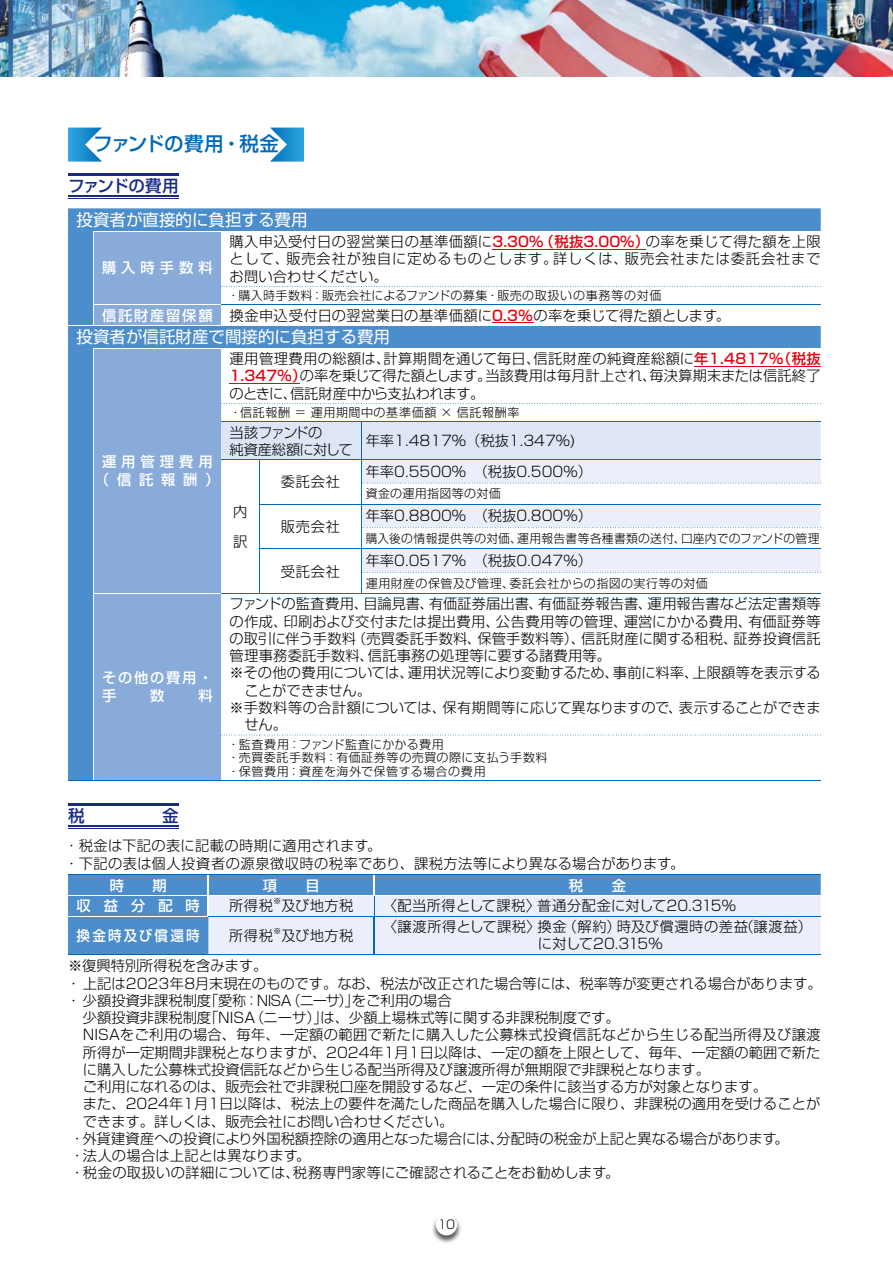
<style>
.page{position:relative;width:893px;height:1263px;background:#fff}
.page>*{position:absolute;margin:0;border:0;box-sizing:border-box;transform-origin:0 0}
.t1{font:500 19.5px "Shin Go Pro";letter-spacing:-.01em;color:#0068b7}
.t2{font:16.5px "Shin Go Pro";color:#fff}
.t3{font:500 16.5px "Shin Go Pro";letter-spacing:-.04em;color:#172a88}
.t4{font:300 14.25px/17.2px "Shin Go Pro";color:#000;text-align:justify}
.t5{font:300 14.25px/17.2px "Shin Go Pro";letter-spacing:.025em;color:#000}
.t6{font:500 14.25px/18px "Shin Go Pro";letter-spacing:.35em;color:#fff;text-align:center}
.t7{font:300 14.25px "Shin Go Pro";letter-spacing:.02em;color:#000}
.t8{font:300 14.25px/17.2px "Shin Go Pro";letter-spacing:.03em;color:#000;text-align:center}
.t9{font:300 14.25px/17.2px "Shin Go Pro";letter-spacing:-.035em;color:#000}
.t10{font:300 14.25px "Shin Go Pro";letter-spacing:-.02em;color:#000}
.t11{font:500 14.25px "Shin Go Pro";letter-spacing:.17em;color:#fff;scale:.95 1}
.t12{font:300 12px/13.5px "Shin Go Pro";letter-spacing:.04em;color:#000}
.t13{font:300 12px "Shin Go Pro";letter-spacing:.02em;color:#000}
.t14{font:300 8.25px "Shin Go Pro";color:#000}
.s1{font-weight:500;color:#e60012}
.s2{font-weight:500;color:#fff}
</style>
<div class="page">
<img style="left:432px;top:1218px;width:29px;height:25px">
<div style="left:436px;top:1214px;width:21px;height:21px;background:#fff;border-radius:50%"></div>
<img style="left:0;top:0;width:893px;height:76px">
<svg style="left:68px;top:128px;width:34px;height:34px"></svg>
<svg style="left:270px;top:128px;width:34px;height:34px"></svg>
<hr style="left:68px;top:195px;width:111px;height:2px;background:#172a88">
<hr style="left:68px;top:198px;width:111px;height:1px;background:#172a88">
<hr style="left:68px;top:173px;width:111px;height:1px;background:#172a88">
<hr style="left:68px;top:176px;width:111px;height:1px;background:#172a88">
<div style="left:68px;top:208px;width:753px;height:572px;background:#4c8dcb"></div>
<div style="left:94px;top:232px;width:127px;height:548px;background:#88abda"></div>
<svg style="left:221px;top:232px;width:600px;height:548px"></svg>
<hr style="left:93px;top:593px;width:128px;height:1px;background:#fff">
<hr style="left:93px;top:349px;width:1px;height:54px;background:#fff">
<svg style="left:93px;top:403px;width:1px;height:19px"></svg>
<hr style="left:93px;top:422px;width:1px;height:38px;background:#fff">
<svg style="left:93px;top:460px;width:1px;height:133px"></svg>
<hr style="left:93px;top:594px;width:1px;height:141px;background:#fff">
<hr style="left:93px;top:735px;width:1px;height:45px;background:#fff">
<hr style="left:93px;top:348px;width:128px;height:1px;background:#fff">
<hr style="left:221px;top:348px;width:38px;height:1px;background:#fff">
<hr style="left:259px;top:348px;width:102px;height:1px;background:#fff">
<hr style="left:361px;top:348px;width:460px;height:1px;background:#fff">
<hr style="left:93px;top:231px;width:128px;height:1px;background:#fff">
<hr style="left:221px;top:231px;width:38px;height:1px;background:#fff">
<hr style="left:259px;top:231px;width:102px;height:1px;background:#fff">
<hr style="left:361px;top:231px;width:460px;height:1px;background:#fff">
<hr style="left:93px;top:232px;width:1px;height:54px;background:#fff">
<hr style="left:93px;top:304px;width:128px;height:1px;background:#fff">
<hr style="left:94px;top:325px;width:127px;height:1px;background:#fff">
<hr style="left:221px;top:325px;width:38px;height:1px;background:#fff">
<hr style="left:259px;top:325px;width:102px;height:1px;background:#fff">
<hr style="left:361px;top:325px;width:460px;height:1px;background:#fff">
<svg style="left:68px;top:286px;width:26px;height:40px"></svg>
<svg style="left:221px;top:286px;width:600px;height:1px"></svg>
<hr style="left:221px;top:304px;width:38px;height:1px;background:#0068b7">
<hr style="left:259px;top:304px;width:102px;height:1px;background:#0068b7">
<hr style="left:361px;top:304px;width:460px;height:1px;background:#0068b7">
<svg style="left:221px;top:403px;width:600px;height:1px"></svg>
<hr style="left:221px;top:421px;width:38px;height:1px;background:#0068b7">
<hr style="left:259px;top:421px;width:102px;height:1px;background:#0068b7">
<hr style="left:361px;top:421px;width:460px;height:1px;background:#0068b7">
<svg style="left:221px;top:422px;width:600px;height:171px"></svg>
<hr style="left:221px;top:593px;width:38px;height:1px;background:#0068b7">
<hr style="left:259px;top:593px;width:102px;height:1px;background:#0068b7">
<hr style="left:361px;top:593px;width:460px;height:1px;background:#0068b7">
<svg style="left:68px;top:780px;width:26px;height:1px"></svg>
<hr style="left:94px;top:780px;width:127px;height:1px;background:#0068b7">
<svg style="left:221px;top:735px;width:600px;height:1px"></svg>
<hr style="left:221px;top:780px;width:38px;height:1px;background:#0068b7">
<hr style="left:259px;top:780px;width:102px;height:1px;background:#0068b7">
<hr style="left:361px;top:780px;width:460px;height:1px;background:#0068b7">
<hr style="left:492px;top:249px;width:153px;height:1px;background:#e60012">
<hr style="left:492px;top:322px;width:41px;height:1px;background:#e60012">
<hr style="left:694px;top:366px;width:127px;height:1px;background:#e60012">
<hr style="left:230px;top:383px;width:70px;height:1px;background:#e60012">
<hr style="left:68px;top:825px;width:111px;height:2px;background:#172a88">
<hr style="left:68px;top:828px;width:111px;height:1px;background:#172a88">
<hr style="left:68px;top:803px;width:111px;height:1px;background:#172a88">
<hr style="left:68px;top:805px;width:111px;height:1px;background:#172a88">
<hr style="left:68px;top:874px;width:140px;height:1px;background:#0068b7">
<hr style="left:208px;top:874px;width:166px;height:1px;background:#0068b7">
<hr style="left:374px;top:874px;width:447px;height:1px;background:#0068b7">
<hr style="left:68px;top:954px;width:140px;height:1px;background:#0068b7">
<hr style="left:208px;top:954px;width:166px;height:1px;background:#0068b7">
<hr style="left:374px;top:954px;width:447px;height:1px;background:#0068b7">
<svg style="left:68px;top:875px;width:753px;height:79px;background:#aac7e6"></svg>
<h1 class="t1" style="left:93px;top:128px;width:187px">ファンドの費用・税金</h1>
<p class="t3" style="left:68px;top:172px;width:112px">ファンドの費用</p>
<p class="t2" style="left:77px;top:206px;width:233px">投資者が直接的に負担する費用</p>
<p class="t6" style="left:102px;top:257px;width:112px">購入時手数料</p>
<p class="t4" style="left:230px;top:231px;width:593px">購入申込受付日の翌営業日の基準価額に<span class="s1">3.30%（税抜3.00%）</span>の率を乗じて得た額を上限として、販売会社が独自に定めるものとします。詳しくは、販売会社または委託会社までお問い合わせください。</p>
<p class="t12" style="left:228px;top:287px;width:435px">・購入時手数料：販売会社によるファンドの募集・販売の取扱いの事務等の対価</p>
<p class="t4" style="left:102px;top:305px;width:629px"><span class="s2">信託財産留保額</span> 換金申込受付日の翌営業日の基準価額に<span class="s1">0.3％</span>の率を乗じて得た額とします。</p>
<p class="t2" style="left:77px;top:323px;width:315px">投資者が信託財産で間接的に負担する費用</p>
<p class="t6" style="left:95px;top:451px;width:126px">運用管理費用（信託報酬）</p>
<p class="t6" style="left:102px;top:667px;width:112px;text-align:left">その他の費用・手</p>
<p class="t6" style="left:150px;top:685px;width:16px">数</p>
<p class="t6" style="left:198px;top:685px;width:16px">料</p>
<p class="t4" style="left:230px;top:348px;width:593px">運用管理費用の総額は、計算期間を通じて毎日、信託財産の純資産総額に<span class="s1">年1.4817％（税抜1.347％）</span>の率を乗じて得た額とします。当該費用は毎月計上され、毎決算期末または信託終了のときに、信託財産中から支払われます。</p>
<p class="t12" style="left:230px;top:404px;width:291px">・信託報酬 ＝ 運用期間中の基準価額 × 信託報酬率</p>
<p class="t9" style="left:230px;top:422px;width:125px">当該ファンドの<br>純資産総額に対して</p>
<p class="t4" style="left:366px;top:430px;width:211px">年率1.4817％（税抜1.347％)</p>
<p class="t4" style="left:233px;top:495px;width:15px;line-height:30px">内訳</p>
<p class="t4" style="left:281px;top:472px;width:61px">委託会社</p>
<p class="t4" style="left:281px;top:516px;width:61px">販売会社</p>
<p class="t4" style="left:281px;top:561px;width:61px">受託会社</p>
<p class="t4" style="left:366px;top:461px;width:228px">年率0.5500％ （税抜0.500％）</p>
<p class="t12" style="left:366px;top:485px;width:136px">資金の運用指図等の対価</p>
<p class="t4" style="left:366px;top:506px;width:228px">年率0.8800％ （税抜0.800％）</p>
<p class="t13" style="left:366px;top:528px;width:455px">購入後の情報提供等の対価、運用報告書等各種書類の送付、口座内でのファンドの管理</p>
<p class="t4" style="left:366px;top:550px;width:228px">年率0.0517％ （税抜0.047％）</p>
<p class="t12" style="left:366px;top:575px;width:344px">運用財産の保管及び管理、委託会社からの指図の実行等の対価</p>
<p class="t4" style="left:230px;top:594px;width:593px">ファンドの監査費用、目論見書、有価証券届出書、有価証券報告書、運用報告書など法定書類等</p>
<p class="t7" style="left:230px;top:609px;width:593px">の作成、印刷および交付または提出費用、公告費用等の管理、運営にかかる費用、有価証券等</p>
<p class="t4" style="left:230px;top:628px;width:593px">の取引に伴う手数料（売買委託手数料、保管手数料等）、信託財産に関する租税、証券投資信託</p>
<p class="t4" style="left:230px;top:645px;width:383px">管理事務委託手数料、信託事務の処理等に要する諸費用等。</p>
<p class="t4" style="left:230px;top:663px;width:593px">※その他の費用については、運用状況等により変動するため、事前に料率、上限額等を表示する</p>
<p class="t10" style="left:245px;top:678px;width:128px">ことができません。</p>
<p class="t4" style="left:230px;top:697px;width:593px">※手数料等の合計額については、保有期間等に応じて異なりますので、表示することができま</p>
<p class="t4" style="left:245px;top:714px;width:44px">せん。</p>
<p class="t12" style="left:227px;top:736px;width:322px">・監査費用：ファンド監査にかかる費用<br>・売買委託手数料：有価証券等の売買の際に支払う手数料・保管費用：資産を海外で保管する場合の費用</p>
<p class="t3" style="left:68px;top:802px;width:18px">税</p>
<p class="t3" style="left:162px;top:802px;width:18px">金</p>
<p class="t5" style="left:64px;top:835px;width:621px">・税金は下記の表に記載の時期に適用されます。<br>・下記の表は個人投資者の源泉徴収時の税率であり、課税方法等により異なる場合があります。</p>
<p class="t6" style="left:110px;top:874px;width:58px">時　　期</p>
<p class="t6" style="left:263px;top:874px;width:58px">項　　目</p>
<p class="t6" style="left:569px;top:874px;width:58px">税　　金</p>
<p class="t6" style="left:77px;top:895px;width:125px">収益分配時</p>
<p class="t4" style="left:229px;top:895px;width:45px">所得税</p>
<p class="t14" style="left:273px;top:894px;width:10px">※</p>
<p class="t4" style="left:281px;top:895px;width:74px">及び地方税</p>
<p class="t4" style="left:383px;top:895px;width:355px">〈配当所得として課税〉普通分配金に対して20.315％</p>
<p class="t11" style="left:77px;top:923px;width:131px">換金時及び償還時</p>
<p class="t4" style="left:229px;top:925px;width:45px">所得税</p>
<p class="t14" style="left:273px;top:923px;width:10px">※</p>
<p class="t4" style="left:281px;top:925px;width:74px">及び地方税</p>
<p class="t8" style="left:383px;top:916px;width:431px">〈譲渡所得として課税〉換金（解約）時及び償還時の差益（譲渡益）に対して20.315％</p>
<p class="t4" style="left:68px;top:955px;width:201px">※復興特別所得税を含みます。</p>
<p class="t4" style="left:67px;top:973px;width:757px">・上記は2023年8月末現在のものです。なお、税法が改正された場合等には、税率等が変更される場合があります。</p>
<p class="t4" style="left:67px;top:990px;width:387px">・少額投資非課税制度「愛称：NISA（ニーサ）」をご利用の場合</p>
<p class="t4" style="left:83px;top:1007px;width:538px">少額投資非課税制度「NISA（ニーサ）」は、少額上場株式等に関する非課税制度です。</p>
<p class="t5" style="left:83px;top:1024px;width:739px">NISAをご利用の場合、毎年、一定額の範囲で新たに購入した公募株式投資信託などから生じる配当所得及び譲渡</p>
<p class="t4" style="left:83px;top:1042px;width:739px">所得が一定期間非課税となりますが、2024年1月1日以降は、一定の額を上限として、毎年、一定額の範囲で新た</p>
<p class="t4" style="left:83px;top:1059px;width:629px">に購入した公募株式投資信託などから生じる配当所得及び譲渡所得が無期限で非課税となります。</p>
<p class="t4" style="left:83px;top:1076px;width:686px">ご利用になれるのは、販売会社で非課税口座を開設するなど、一定の条件に該当する方が対象となります。</p>
<p class="t4" style="left:83px;top:1093px;width:739px">また、2024年1月1日以降は、税法上の要件を満たした商品を購入した場合に限り、非課税の適用を受けることが</p>
<p class="t4" style="left:83px;top:1111px;width:372px">できます。詳しくは、販売会社にお問い合わせください。</p>
<p class="t4" style="left:70px;top:1128px;width:720px">・外貨建資産への投資により外国税額控除の適用となった場合には、分配時の税金が上記と異なる場合があります。</p>
<p class="t4" style="left:70px;top:1145px;width:242px">・法人の場合は上記とは異なります。</p>
<p class="t4" style="left:70px;top:1162px;width:551px">・税金の取扱いの詳細については、税務専門家等にご確認されることをお勧めします。</p>
<p class="t12" style="left:438px;top:1216px;width:19px">10</p>
</div>
